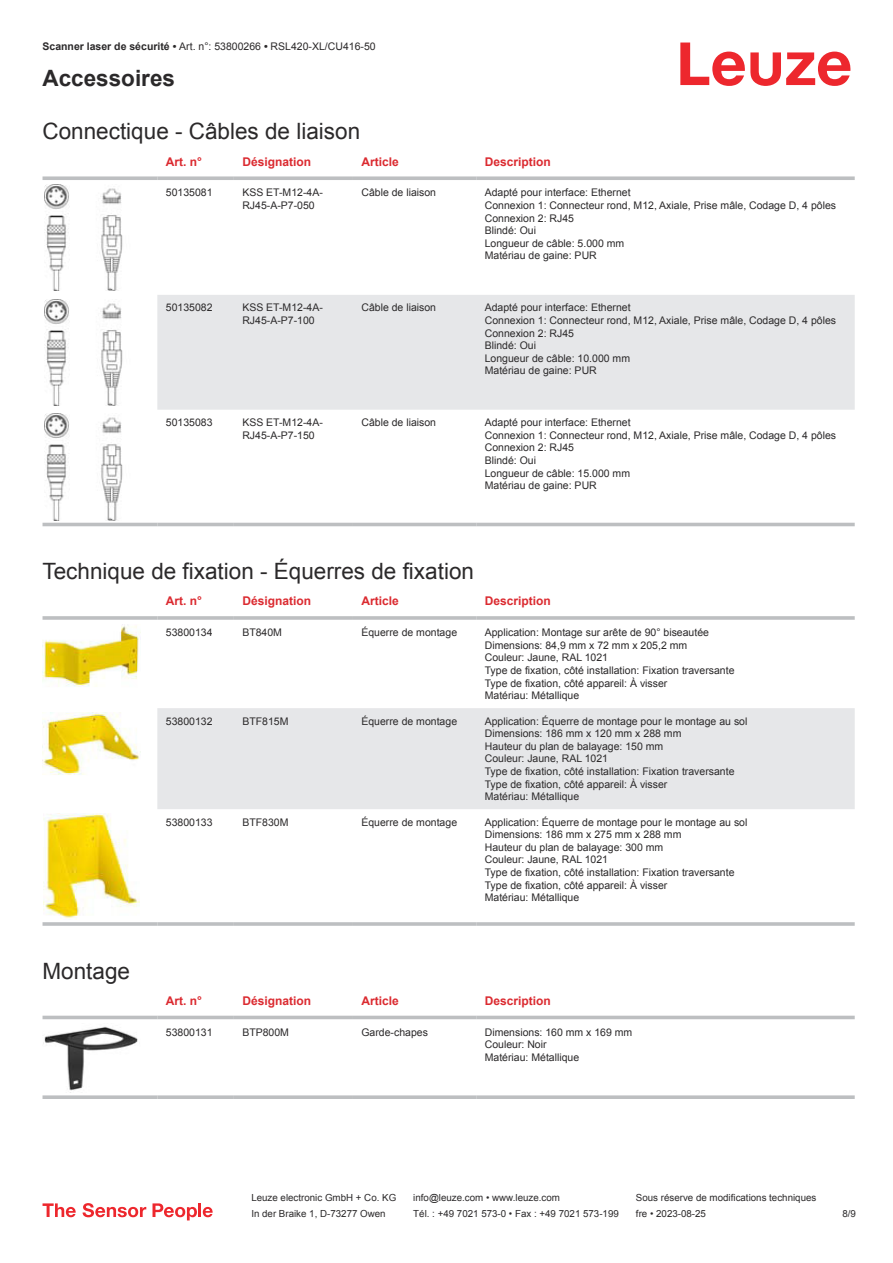
<style>
.page{position:relative;width:893px;height:1263px;background:#fff}
.page>*{position:absolute;margin:0;border:0;box-sizing:border-box;transform-origin:0 0}
.t1{font:22.5px "Arial";color:#2b292a}
.t2{font:700 22.5px "Arial";color:#2b292a}
.t3{font:700 12px "Arial";color:#db2a30}
.t4{font:10.5px/12.6px "Arial";color:#2b292a}
.t5{font:9.75px "Arial";color:#2b292a}
.s1{font-weight:700}
</style>
<div class="page">
<svg style="left:680px;top:43px;width:170px;height:43px"></svg>
<svg style="left:43px;top:190px;width:812px;height:337px"></svg>
<div style="left:157px;top:295px;width:698px;height:115px;background:#e6e7e9"></div>
<svg style="left:43px;top:176px;width:114px;height:4px"></svg>
<svg style="left:157px;top:176px;width:77px;height:4px"></svg>
<svg style="left:234px;top:176px;width:119px;height:4px"></svg>
<svg style="left:353px;top:176px;width:123px;height:4px"></svg>
<svg style="left:476px;top:176px;width:379px;height:4px;background:#c4c6c8"></svg>
<hr style="left:43px;top:523px;width:114px;height:3px;background:#bdbfc1">
<hr style="left:157px;top:523px;width:77px;height:3px;background:#bdbfc1">
<hr style="left:234px;top:523px;width:119px;height:3px;background:#bdbfc1">
<hr style="left:353px;top:523px;width:123px;height:3px;background:#bdbfc1">
<hr style="left:476px;top:523px;width:379px;height:3px;background:#bdbfc1">
<img style="left:45px;top:184px;width:93px;height:107px">
<img style="left:45px;top:299px;width:93px;height:106px">
<img style="left:45px;top:414px;width:93px;height:106px">
<div style="left:157px;top:708px;width:698px;height:101px;background:#e6e7e9"></div>
<hr style="left:43px;top:616px;width:114px;height:4px;background:#bdbfc1">
<hr style="left:157px;top:616px;width:77px;height:4px;background:#c8cacb">
<hr style="left:234px;top:616px;width:119px;height:4px;background:#c3c5c6">
<hr style="left:353px;top:616px;width:123px;height:4px;background:#bdbfc1">
<hr style="left:476px;top:616px;width:379px;height:4px;background:#c8cacb">
<hr style="left:43px;top:922px;width:114px;height:4px;background:#c3c5c7">
<svg style="left:157px;top:922px;width:77px;height:4px"></svg>
<hr style="left:234px;top:922px;width:119px;height:4px;background:#c4c6c8">
<hr style="left:353px;top:922px;width:123px;height:4px;background:#c3c5c7">
<svg style="left:476px;top:922px;width:379px;height:4px;background:#c3c5c7"></svg>
<img style="left:43px;top:624px;width:96px;height:63px">
<img style="left:43px;top:712px;width:97px;height:63px">
<img style="left:43px;top:813px;width:97px;height:107px">
<div style="left:43px;top:1015px;width:812px;height:5px;background:#eeeeef"></div>
<hr style="left:43px;top:1016px;width:114px;height:3px;background:#bdbfc1">
<hr style="left:157px;top:1016px;width:77px;height:3px;background:#bdbfc1">
<hr style="left:234px;top:1016px;width:119px;height:3px;background:#bdbfc1">
<hr style="left:353px;top:1016px;width:123px;height:3px;background:#bdbfc1">
<hr style="left:476px;top:1016px;width:379px;height:3px;background:#bdbfc1">
<svg style="left:43px;top:1095px;width:114px;height:4px"></svg>
<svg style="left:157px;top:1095px;width:77px;height:4px"></svg>
<svg style="left:234px;top:1095px;width:119px;height:4px"></svg>
<svg style="left:353px;top:1095px;width:123px;height:4px"></svg>
<svg style="left:476px;top:1095px;width:379px;height:4px;background:#c3c5c7"></svg>
<img style="left:43px;top:1026px;width:95px;height:67px">
<svg style="left:43px;top:1203px;width:33px;height:14px"></svg>
<svg style="left:83px;top:1203px;width:63px;height:14px"></svg>
<svg style="left:153px;top:1203px;width:44px;height:17px"></svg>
<hr style="left:198px;top:1203px;width:3px;height:14px;background:#ed272d">
<svg style="left:203px;top:1207px;width:10px;height:10px"></svg>
<p class="t4" style="left:43px;top:41px;width:335px"><span class="s1">Scanner laser de sécurité •</span> Art. n°: 53800266 <span class="s1">•</span> RSL420-XL/CU416-50</p>
<h1 class="t2" style="left:43px;top:70px;width:134px">Accessoires</h1>
<h1 class="t1" style="left:43px;top:123px;width:319px">Connectique - Câbles de liaison</h1>
<p class="t3" style="left:166px;top:157px;width:38px">Art. n°</p>
<p class="t3" style="left:242px;top:157px;width:70px">Désignation</p>
<p class="t3" style="left:361px;top:157px;width:39px">Article</p>
<p class="t3" style="left:485px;top:157px;width:68px">Description</p>
<p class="t4" style="left:166px;top:187px;width:48px">50135081</p>
<p class="t4" style="left:242px;top:187px;width:82px">KSS ET-M12-4A-<br>RJ45-A-P7-050</p>
<p class="t4" style="left:361px;top:187px;width:76px">Câble de liaison</p>
<p class="t4" style="left:485px;top:187px;width:353px">Adapté pour interface: Ethernet<br>Connexion 1: Connecteur rond, M12, Axiale, Prise mâle, Codage D, 4 pôles<br>Connexion 2: RJ45<br>Blindé: Oui<br>Longueur de câble: 5.000 mm<br>Matériau de gaine: PUR</p>
<p class="t4" style="left:166px;top:302px;width:48px">50135082</p>
<p class="t4" style="left:242px;top:302px;width:82px">KSS ET-M12-4A-<br>RJ45-A-P7-100</p>
<p class="t4" style="left:361px;top:302px;width:76px">Câble de liaison</p>
<p class="t4" style="left:485px;top:302px;width:353px">Adapté pour interface: Ethernet<br>Connexion 1: Connecteur rond, M12, Axiale, Prise mâle, Codage D, 4 pôles<br>Connexion 2: RJ45<br>Blindé: Oui<br>Longueur de câble: 10.000 mm<br>Matériau de gaine: PUR</p>
<p class="t4" style="left:166px;top:417px;width:48px">50135083</p>
<p class="t4" style="left:242px;top:417px;width:82px">KSS ET-M12-4A-<br>RJ45-A-P7-150</p>
<p class="t4" style="left:361px;top:417px;width:76px">Câble de liaison</p>
<p class="t4" style="left:485px;top:417px;width:353px">Adapté pour interface: Ethernet<br>Connexion 1: Connecteur rond, M12, Axiale, Prise mâle, Codage D, 4 pôles<br>Connexion 2: RJ45<br>Blindé: Oui<br>Longueur de câble: 15.000 mm<br>Matériau de gaine: PUR</p>
<h1 class="t1" style="left:43px;top:563px;width:433px">Technique de fixation - Équerres de fixation</h1>
<p class="t3" style="left:166px;top:597px;width:38px">Art. n°</p>
<p class="t3" style="left:242px;top:597px;width:70px">Désignation</p>
<p class="t3" style="left:361px;top:597px;width:39px">Article</p>
<p class="t3" style="left:485px;top:597px;width:68px">Description</p>
<p class="t4" style="left:166px;top:627px;width:48px">53800134</p>
<p class="t4" style="left:242px;top:627px;width:41px">BT840M</p>
<p class="t4" style="left:361px;top:627px;width:97px">Équerre de montage</p>
<p class="t4" style="left:485px;top:627px;width:251px">Application: Montage sur arête de 90° biseautée Dimensions: 84,9 mm x 72 mm x 205,2 mm<br>Couleur: Jaune, RAL 1021<br>Type de fixation, côté installation: Fixation traversante Type de fixation, côté appareil: À visser<br>Matériau: Métallique</p>
<p class="t4" style="left:166px;top:715px;width:48px">53800132</p>
<p class="t4" style="left:242px;top:715px;width:48px">BTF815M</p>
<p class="t4" style="left:361px;top:715px;width:97px">Équerre de montage</p>
<p class="t4" style="left:485px;top:715px;width:264px">Application: Équerre de montage pour le montage au sol Dimensions: 186 mm x 120 mm x 288 mm<br>Hauteur du plan de balayage: 150 mm<br>Couleur: Jaune, RAL 1021<br>Type de fixation, côté installation: Fixation traversante Type de fixation, côté appareil: À visser<br>Matériau: Métallique</p>
<p class="t4" style="left:166px;top:816px;width:48px">53800133</p>
<p class="t4" style="left:242px;top:816px;width:48px">BTF830M</p>
<p class="t4" style="left:361px;top:816px;width:97px">Équerre de montage</p>
<p class="t4" style="left:485px;top:816px;width:264px">Application: Équerre de montage pour le montage au sol Dimensions: 186 mm x 275 mm x 288 mm<br>Hauteur du plan de balayage: 300 mm<br>Couleur: Jaune, RAL 1021<br>Type de fixation, côté installation: Fixation traversante Type de fixation, côté appareil: À visser<br>Matériau: Métallique</p>
<h1 class="t1" style="left:43px;top:962px;width:89px">Montage</h1>
<p class="t3" style="left:166px;top:996px;width:38px">Art. n°</p>
<p class="t3" style="left:242px;top:996px;width:70px">Désignation</p>
<p class="t3" style="left:361px;top:996px;width:39px">Article</p>
<p class="t3" style="left:485px;top:996px;width:68px">Description</p>
<p class="t4" style="left:166px;top:1027px;width:48px">53800131</p>
<p class="t4" style="left:242px;top:1027px;width:48px">BTP800M</p>
<p class="t4" style="left:361px;top:1027px;width:68px">Garde-chapes</p>
<p class="t4" style="left:485px;top:1027px;width:149px">Dimensions: 160 mm x 169 mm<br>Couleur: Noir<br>Matériau: Métallique</p>
<p class="t5" style="left:251px;top:1194px;width:146px">Leuze electronic GmbH + Co. KG</p>
<p class="t5" style="left:413px;top:1194px;width:148px">info@leuze.com • www.leuze.com</p>
<p class="t5" style="left:636px;top:1194px;width:182px">Sous réserve de modifications techniques</p>
<p class="t5" style="left:251px;top:1210px;width:136px">In der Braike 1, D-73277 Owen</p>
<p class="t5" style="left:413px;top:1210px;width:207px">Tél. : +49 7021 573-0 • Fax : +49 7021 573-199</p>
<p class="t5" style="left:636px;top:1210px;width:72px">fre • 2023-08-25</p>
<p class="t5" style="left:842px;top:1210px;width:15px">8 /9</p>
</div>
